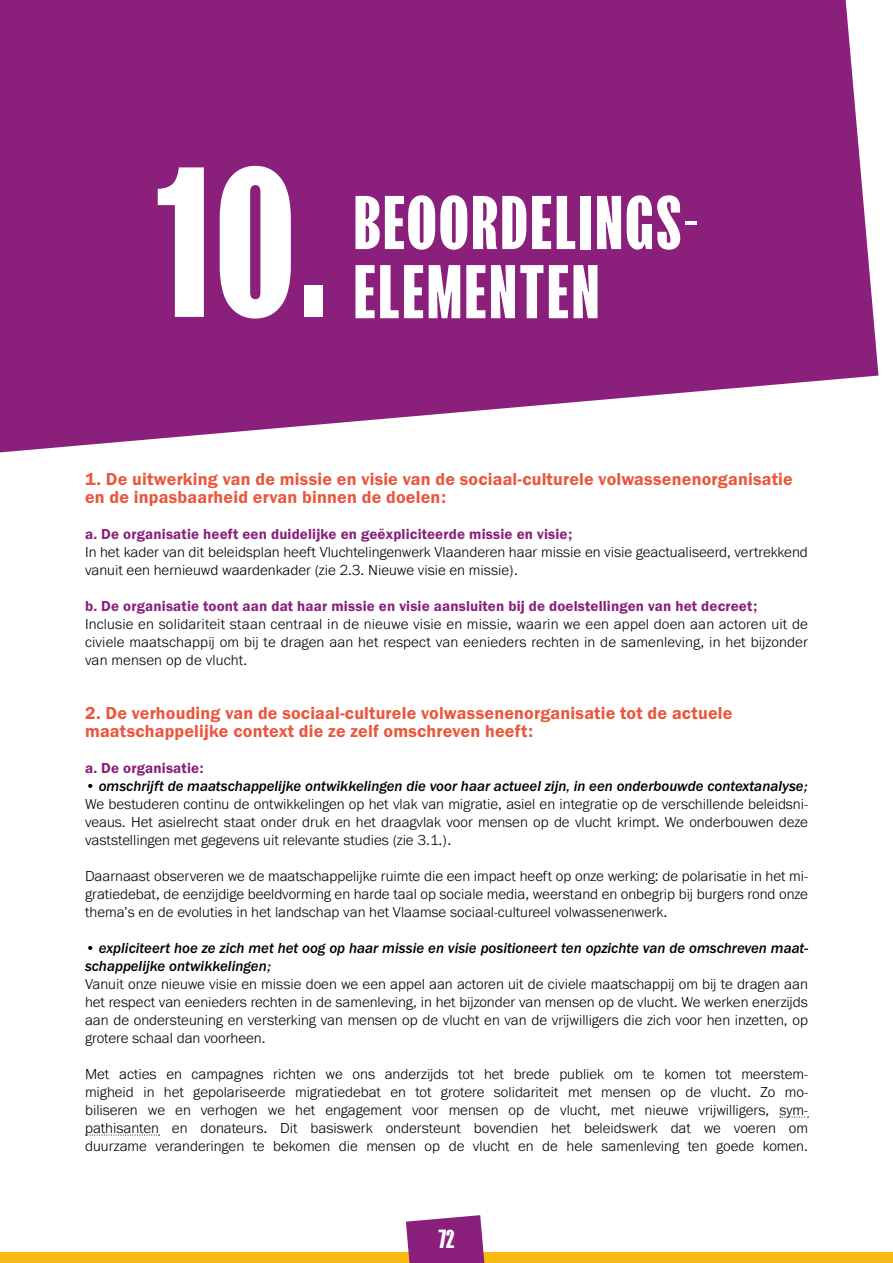
<style>
.page{position:relative;width:893px;height:1263px;background:#fff}
.page>*{position:absolute;margin:0;border:0;box-sizing:border-box;transform-origin:0 0}
.t1{font:700 198.15px "FK Screamer";color:#fff}
.t2{font:700 70.35px "FK Screamer";letter-spacing:.05em;color:#fff}
.t3{font:700 24px "FK Screamer";color:#fff}
.t4{font:18px/18px "Franklin Gothic URW Dem";letter-spacing:.01em;color:#eb573d}
.t5{font:300 15px/18px "Franklin Gothic URW";color:#000;text-align:justify}
.t6{font:15px/18px "Franklin Gothic URW Med Ita";color:#000}
.t7{font:15px "Franklin Gothic URW Dem";letter-spacing:.01em;color:#8a1f7c}
</style>
<div class="page">
<div style="left:0;top:1252px;width:893px;height:11px;background:#fbb911"></div>
<svg style="left:406px;top:1215px;width:79px;height:48px;background:#973888"></svg>
<svg style="left:0;top:0;width:878px;height:452px;background:#953588"></svg>
<svg style="left:780px;top:1117px;width:28px;height:1px"></svg>
<svg style="left:85px;top:1135px;width:75px;height:1px"></svg>
<h1 class="t1" style="left:156px;top:123px;width:172px">10.</h1>
<h2 class="t2" style="left:354px;top:180px;width:346px">BEOORDELINGS-</h2>
<h2 class="t2" style="left:354px;top:250px;width:246px">ELEMENTEN</h2>
<p class="t4" style="left:85px;top:469px;width:709px">1. De uitwerking van de missie en visie van de sociaal-culturele volwassenenorganisatie en de inpasbaarheid ervan binnen de doelen:</p>
<p class="t7" style="left:85px;top:524px;width:489px">a. De organisatie heeft een duidelijke en geëxpliciteerde missie en visie;</p>
<p class="t5" style="left:85px;top:542px;width:724px">In het kader van dit beleidsplan heeft Vluchtelingenwerk Vlaanderen haar missie en visie geactualiseerd, vertrekkend vanuit een hernieuwd waardenkader (zie 2.3. Nieuwe visie en missie).</p>
<p class="t7" style="left:85px;top:596px;width:674px">b. De organisatie toont aan dat haar missie en visie aansluiten bij de doelstellingen van het decreet;</p>
<p class="t5" style="left:85px;top:614px;width:724px">Inclusie en solidariteit staan centraal in de nieuwe visie en missie, waarin we een appel doen aan actoren uit de civiele maatschappij om bij te dragen aan het respect van eenieders rechten in de samenleving, in het bijzonder van mensen op de vlucht.</p>
<p class="t4" style="left:85px;top:703px;width:649px">2. De verhouding van de sociaal-culturele volwassenenorganisatie tot de actuele maatschappelijke context die ze zelf omschreven heeft:</p>
<p class="t7" style="left:85px;top:758px;width:120px">a. De organisatie:</p>
<p class="t6" style="left:85px;top:777px;width:724px">• omschrijft de maatschappelijke ontwikkelingen die voor haar actueel zijn, in een onderbouwde contextanalyse;</p>
<p class="t5" style="left:85px;top:794px;width:724px">We bestuderen continu de ontwikkelingen op het vlak van migratie, asiel en integratie op de verschillende beleidsni&shy;veaus. Het asielrecht staat onder druk en het draagvlak voor mensen op de vlucht krimpt. We onderbouwen deze vaststellingen met gegevens uit relevante studies (zie 3.1.).</p>
<p class="t5" style="left:85px;top:866px;width:724px">Daarnaast observeren we de maatschappelijke ruimte die een impact heeft op onze werking: de polarisatie in het mi&shy;gratiedebat, de eenzijdige beeldvorming en harde taal op sociale media, weerstand en onbegrip bij burgers rond onze thema’s en de evoluties in het landschap van het Vlaamse sociaal-cultureel volwassenenwerk.</p>
<p class="t6" style="left:85px;top:939px;width:725px">• expliciteert hoe ze zich met het oog op haar missie en visie positioneert ten opzichte van de omschreven maat&shy;schappelijke ontwikkelingen;</p>
<p class="t5" style="left:85px;top:974px;width:724px">Vanuit onze nieuwe visie en missie doen we een appel aan actoren uit de civiele maatschappij om bij te dragen aan het respect van eenieders rechten in de samenleving, in het bijzonder van mensen op de vlucht. We werken enerzijds aan de ondersteuning en versterking van mensen op de vlucht en van de vrijwilligers die zich voor hen inzetten, op grotere schaal dan voorheen.</p>
<p class="t5" style="left:85px;top:1064px;width:724px">Met acties en campagnes richten we ons anderzijds tot het brede publiek om te komen tot meerstem&shy;migheid in het gepolariseerde migratiedebat en tot grotere solidariteit met mensen op de vlucht. Zo mo&shy;biliseren we en verhogen we het engagement voor mensen op de vlucht, met nieuwe vrijwilligers, sym&shy;pathisanten en donateurs. Dit basiswerk ondersteunt bovendien het beleidswerk dat we voeren om duurzame veranderingen te bekomen die mensen op de vlucht en de hele samenleving ten goede komen.</p>
<h3 class="t3" style="left:438px;top:1225px;width:17px">72</h3>
</div>
